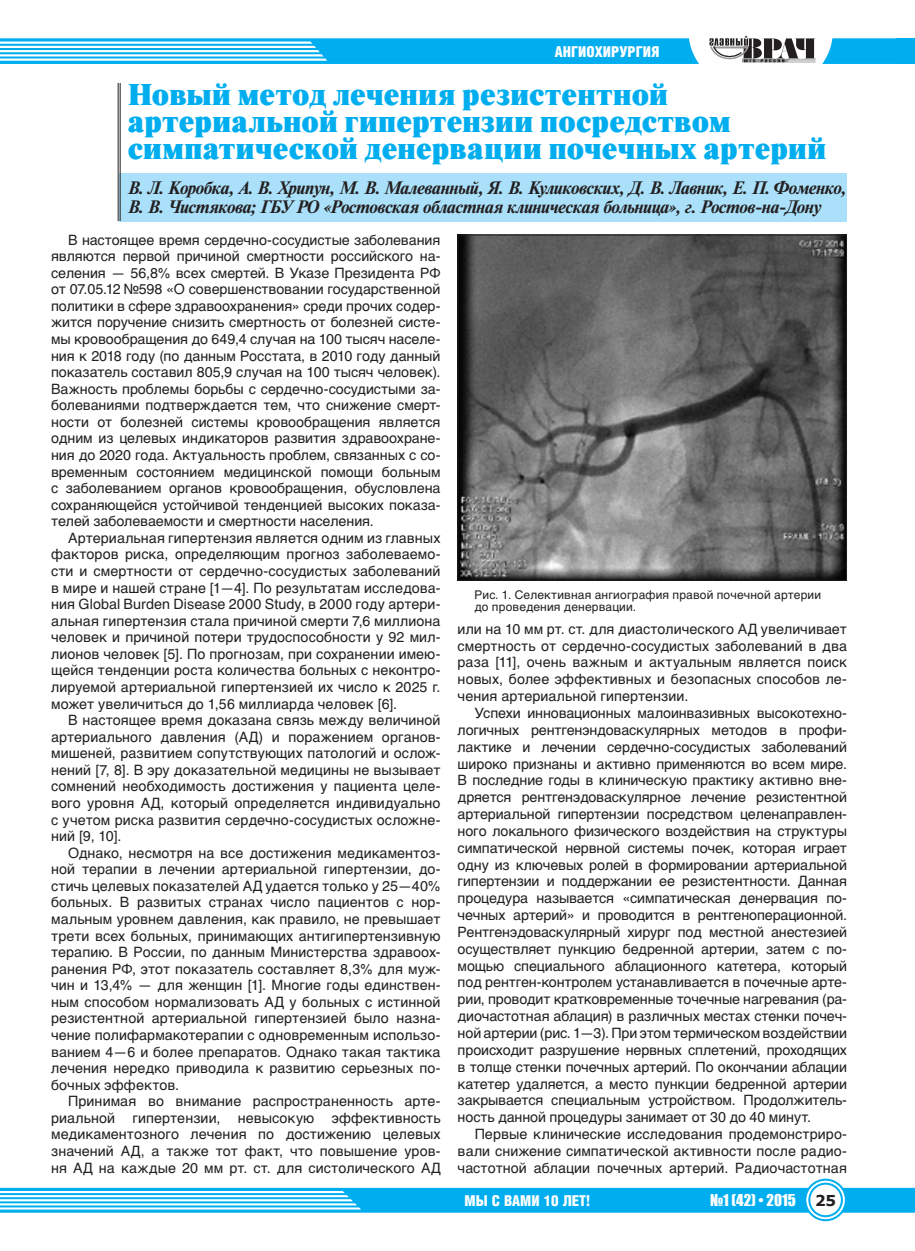
<style>
.page{position:relative;width:915px;height:1251px;background:#fff}
.page>*{position:absolute;margin:0;border:0;box-sizing:border-box;transform-origin:0 0}
.t1{font:30px/27px "Newton X";letter-spacing:.01em;color:#00aeef}
.t2{font:italic 700 18px/19.5px "Newton";letter-spacing:-.03em;color:#231f20}
.t3{font:15px "Helios Cond Black C";color:#fff}
.t4{font:15px "Impact";color:#fff}
.t5{font:700 15px "Verdana";color:#231f20}
.t6{font:14.25px/16.5px "Helvetica Cyr Upright";letter-spacing:.005em;color:#231f20;text-align:justify}
.t7{font:12px/12px "Helvetica Cyr Upright";letter-spacing:.01em;color:#231f20}
</style>
<div class="page">
<svg style="left:0;top:1187px;width:914px;height:25px;background:#34bef2"></svg>
<svg style="left:805px;top:1179px;width:40px;height:40px"></svg>
<div style="left:804px;top:1178px;width:42px;height:42px;border:2px solid #00aeef;border-radius:50%"></div>
<div style="left:808px;top:1182px;width:34px;height:34px;border:2px solid #00aeef;border-radius:50%"></div>
<svg style="left:0;top:35px;width:895px;height:29px"></svg>
<div style="left:895px;top:38px;width:19px;height:26px;background:#00aeef"></div>
<div style="left:119px;top:173px;width:727px;height:48px;background:#aae0f9"></div>
<hr style="left:118px;top:83px;width:1px;height:138px;background:#231f20">
<hr style="left:120px;top:83px;width:1px;height:138px;background:#231f20">
<img style="left:459px;top:237px;width:385px;height:341px">
<div style="left:457px;top:235px;width:389px;height:345px;border:1px solid #231f20"></div>
<p class="t3" style="left:554px;top:43px;width:106px">АНГИОХИРУРГИЯ</p>
<h1 class="t1" style="left:128px;top:82px;width:699px">Новый метод лечения резистентной артериальной гипертензии посредством симпатической денервации почечных артерий</h1>
<p class="t2" style="left:128px;top:178px;width:720px">В. Л. Коробка, А. В. Хрипун, М. В. Малеванный, Я. В. Куликовских, Д. В. Лавник, Е. П. Фоменко,<br>В. В. Чистякова; ГБУ РО «Ростовская областная клиническая больница», г. Ростов-на-Дону</p>
<p class="t6" style="left:51px;top:231px;width:391px;text-indent:17px">В настоящее время сердечно-сосудистые заболевания являются первой причиной смертности российского на&shy;селения — 56,8% всех смертей. В Указе Президента РФ от 07.05.12 №598 «О совершенствовании государственной политики в сфере здравоохранения» среди прочих содер&shy;жится поручение снизить смертность от болезней систе&shy;мы кровообращения до 649,4 случая на 100 тысяч населе&shy;ния к 2018 году (по данным Росстата, в 2010 году данный показатель составил 805,9 случая на 100 тысяч человек).<br>Важность проблемы борьбы с сердечно-сосудистыми за&shy;болеваниями подтверждается тем, что снижение смерт&shy;ности от болезней системы кровообращения является одним из целевых индикаторов развития здравоохране&shy;ния до 2020 года. Актуальность проблем, связанных с со&shy;временным состоянием медицинской помощи больным с заболеванием органов кровообращения, обусловлена сохраняющейся устойчивой тенденцией высоких показа&shy;телей заболеваемости и смертности населения.</p>
<p class="t6" style="left:51px;top:529px;width:391px;text-indent:17px">Артериальная гипертензия является одним из главных факторов риска, определяющим прогноз заболеваемо&shy;сти и смертности от сердечно-сосудистых заболеваний в мире и нашей стране [1—4]. По результатам исследова&shy;ния Global Burden Disease 2000 Study, в 2000 году артери&shy;альная гипертензия стала причиной смерти 7,6 миллиона человек и причиной потери трудоспособности у 92 мил&shy;лионов человек [5]. По прогнозам, при сохранении имею&shy;щейся тенденции роста количества больных с неконтро&shy;лируемой артериальной гипертензией их число к 2025 г. может увеличиться до 1,56 миллиарда человек [6].</p>
<p class="t6" style="left:51px;top:711px;width:391px;text-indent:17px">В настоящее время доказана связь между величиной артериального давления (АД) и поражением органов&shy;мишеней, развитием сопутствующих патологий и ослож&shy;нений [7, 8]. В эру доказательной медицины не вызывает сомнений необходимость достижения у пациента целе&shy;вого уровня АД, который определяется индивидуально с учетом риска развития cердечно-сосудистых осложне&shy;ний [9, 10].</p>
<p class="t6" style="left:51px;top:844px;width:391px;text-indent:17px">Однако, несмотря на все достижения медикаментоз&shy;ной терапии в лечении артериальной гипертензии, до&shy;стичь целевых показателей АД удается только у 25—40% больных. В развитых странах число пациентов с нор&shy;мальным уровнем давления, как правило, не превышает трети всех больных, принимающих антигипертензивную терапию. В России, по данным Министерства здравоох&shy;ранения РФ, этот показатель составляет 8,3% для муж&shy;чин и 13,4% — для женщин [1]. Многие годы единствен&shy;ным способом нормализовать АД у больных с истинной резистентной артериальной гипертензией было назна&shy;чение полифармакотерапии с одновременным использо&shy;ванием 4—6 и более препаратов. Однако такая тактика лечения нередко приводила к развитию серьезных по&shy;бочных эффектов.</p>
<p class="t6" style="left:51px;top:1092px;width:391px;text-indent:17px">Принимая во внимание распространенность арте&shy;риальной гипертензии, невысокую эффективность медикаментозного лечения по достижению целевых значений АД, а также тот факт, что повышение уров&shy;ня АД на каждые 20 мм рт. ст. для систолического АД</p>
<p class="t7" style="left:474px;top:588px;width:348px">Рис. 1. Селективная ангиография правой почечной артерии до проведения денервации.</p>
<p class="t6" style="left:457px;top:620px;width:391px">или на 10 мм рт. ст. для диастолического АД увеличивает смертность от сердечно-сосудистых заболеваний в два раза [11], очень важным и актуальным является поиск новых, более эффективных и безопасных способов ле&shy;чения артериальной гипертензии.</p>
<p class="t6" style="left:457px;top:704px;width:391px;text-indent:17px">Успехи инновационных малоинвазивных высокотехно&shy;логичных рентгенэндоваскулярных методов в профи&shy;лактике и лечении сердечно-сосудистых заболеваний широко признаны и активно применяются во всем мире.<br>В последние годы в клиническую практику активно вне&shy;дряется рентгенэдоваскулярное лечение резистентной артериальной гипертензии посредством целенаправлен&shy;ного локального физического воздействия на структуры симпатической нервной системы почек, которая играет одну из ключевых ролей в формировании артериальной гипертензии и поддержании ее резистентности. Данная процедура называется «симпатическая денервация по&shy;чечных артерий» и проводится в рентгеноперационной.<br>Рентгенэдоваскулярный хирург под местной анестезией осуществляет пункцию бедренной артерии, затем с по&shy;мощью специального аблационного катетера, который под рентген-контролем устанавливается в почечные арте&shy;рии, проводит кратковременные точечные нагревания (ра&shy;диочастотная аблация) в различных местах стенки почеч&shy;ной артерии (рис. 1—3). При этом термическом воздействии происходит разрушение нервных сплетений, проходящих в толще стенки почечных артерий. По окончании аблации катетер удаляется, а место пункции бедренной артерии закрывается специальным устройством. Продолжитель&shy;ность данной процедуры занимает от 30 до 40 минут.</p>
<p class="t6" style="left:457px;top:1125px;width:391px;text-indent:17px">Первые клинические исследования продемонстриро&shy;вали снижение симпатической активности после радио&shy;частотной аблации почечных артерий. Радиочастотная</p>
<p class="t3" style="left:464px;top:1192px;width:128px">МЫ С ВАМИ 10 ЛЕТ!</p>
<p class="t4" style="left:709px;top:1188px;width:87px">№1 (42) • 2015</p>
<p class="t5" style="left:815px;top:1190px;width:22px">25</p>
</div>
